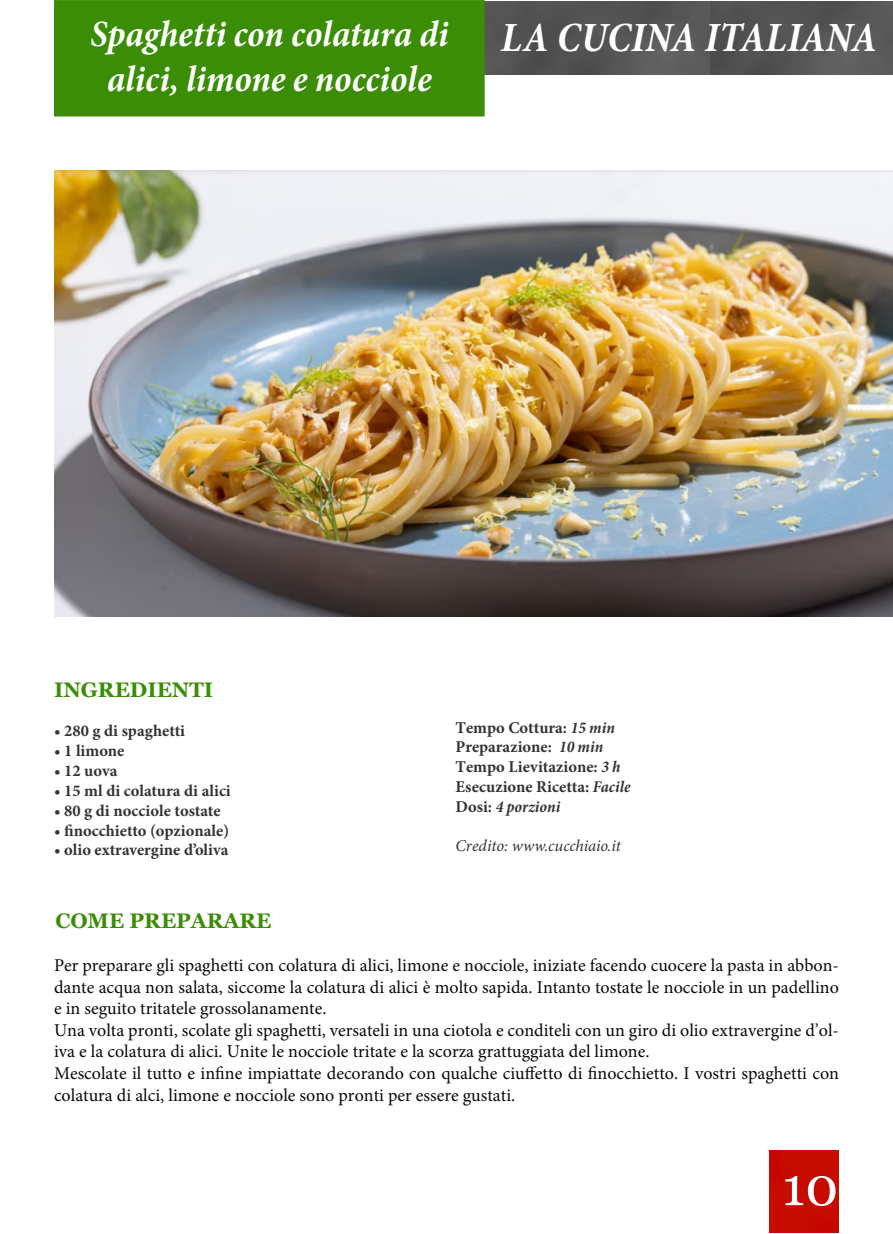
<style>
.page{position:relative;width:893px;height:1234px;background:#fff}
.page>*{position:absolute;margin:0;border:0;box-sizing:border-box;transform-origin:0 0}
.t1{font:54px "Vani";color:#fff}
.t2{font:italic 700 condensed 42px "Minion Pro";color:#fff}
.t3{font:italic 700 condensed 37.5px "Minion Pro";letter-spacing:-.005em;color:#fff}
.t4{font:700 21px "Vani";color:#3a8d04}
.t5{font:18px/21.6px "Minion Pro";color:#0c0806}
.t6{font:700 16.5px "Minion Pro";color:#333}
.t7{font:italic 16.5px "Minion Pro";color:#333}
.t8{font:italic 700 condensed 16.5px "Minion Pro";color:#333}
.s1{font-style:italic;font-stretch:condensed}
.s2{font-style:normal;font-stretch:normal}
</style>
<div class="page">
<img style="left:709px;top:1px;width:184px;height:73px">
<img style="left:485px;top:1px;width:224px;height:73px">
<div style="left:56px;top:2px;width:426px;height:112px;background:#3a8d04"></div>
<div style="left:54px;top:0;width:431px;height:116px;border:4px solid #3a8d04"></div>
<div style="left:770px;top:1150px;width:69px;height:82px;background:#c60c00"></div>
<img style="left:54px;top:170px;width:839px;height:446px">
<p class="t3" style="left:90px;top:8px;width:360px">Spaghetti con colatura di</p>
<p class="t2" style="left:501px;top:8px;width:378px">LA CUCINA ITALIANA</p>
<p class="t3" style="left:107px;top:53px;width:326px">alici, limone e nocciole</p>
<p class="t4" style="left:54px;top:677px;width:161px">INGREDIENTI</p>
<p class="t6" style="left:54px;top:719px;width:133px">• 280 g di spaghetti</p>
<p class="t6" style="left:54px;top:739px;width:72px">• 1 limone</p>
<p class="t6" style="left:54px;top:759px;width:65px">• 12 uova</p>
<p class="t6" style="left:54px;top:778px;width:178px">• 15 ml di colatura di alici</p>
<p class="t6" style="left:54px;top:798px;width:168px">• 80 g di nocciole tostate</p>
<p class="t6" style="left:54px;top:818px;width:177px">• finocchietto (opzionale)</p>
<p class="t6" style="left:54px;top:838px;width:176px">• olio extravergine d’oliva</p>
<p class="t4" style="left:55px;top:908px;width:217px">COME PREPARARE</p>
<p class="t6" style="left:455px;top:715px;width:161px">Tempo Cottura: <span class="s1">15 min</span></p>
<p class="t6" style="left:455px;top:735px;width:149px">Preparazione: <span class="s1">10 min</span></p>
<p class="t6" style="left:455px;top:755px;width:167px">Tempo Lievitazione: <span class="s1">3 h</span></p>
<p class="t6" style="left:455px;top:774px;width:177px">Esecuzione Ricetta: <span class="s1">Facile</span></p>
<p class="t8" style="left:455px;top:794px;width:106px"><span class="s2">Dosi:</span> 4 porzioni</p>
<p class="t7" style="left:455px;top:834px;width:167px">Credito: www.cucchiaio.it</p>
<p class="t5" style="left:54px;top:954px;width:786px;text-align:justify">Per preparare gli spaghetti con colatura di alici, limone e nocciole, iniziate facendo cuocere la pasta in abbon&shy;dante acqua non salata, siccome la colatura di alici è molto sapida. Intanto tostate le nocciole in un padellino e in seguito tritatele grossolanamente.</p>
<p class="t5" style="left:54px;top:1019px;width:786px">Una volta pronti, scolate gli spaghetti, versateli in una ciotola e conditeli con un giro di olio extravergine d’ol&shy;iva e la colatura di alici. Unite le nocciole tritate e la scorza grattuggiata del limone.</p>
<p class="t5" style="left:54px;top:1062px;width:786px">Mescolate il tutto e infine impiattate decorando con qualche ciuffetto di finocchietto. I vostri spaghetti con colatura di alci, limone e nocciole sono pronti per essere gustati.</p>
<p class="t1" style="left:782px;top:1154px;width:58px">10</p>
</div>
